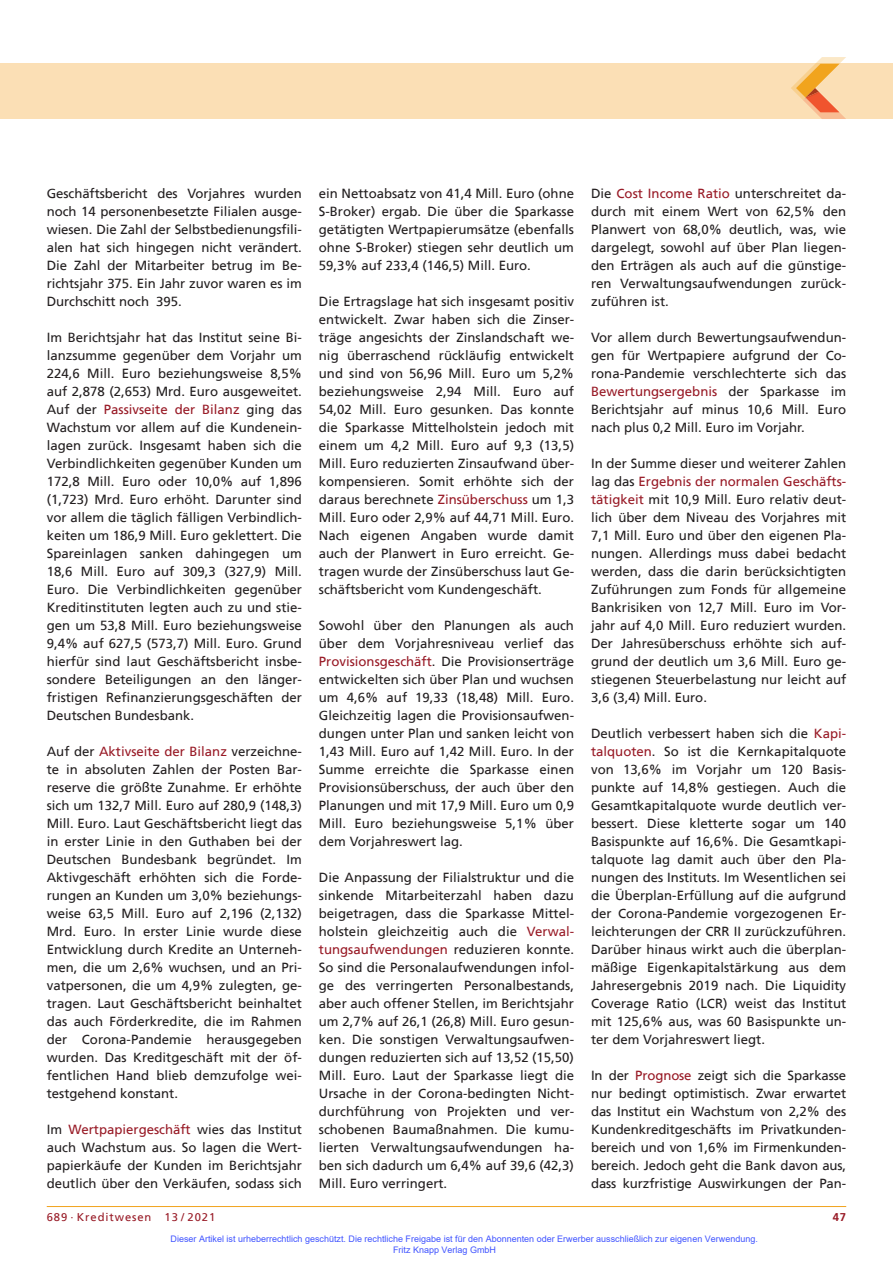
<style>
.page{position:relative;width:893px;height:1263px;background:#fff}
.page>*{position:absolute;margin:0;border:0;box-sizing:border-box;transform-origin:0 0}
.t1{font:13.2px/18px "Frutiger";color:#231f20;text-align:justify}
.t2{font:11.25px "Frutiger";letter-spacing:.08em;color:#981a26}
.t3{font:700 11.25px "Frutiger";color:#981a26}
.t4{font:9px/10.8px "Arial";color:#4054ff}
.s1{color:#981a26}
</style>
<div class="page">
<hr style="left:47px;top:1206px;width:799px;height:1px;background:#f1a31e">
<div style="left:0;top:64px;width:893px;height:55px;background:#fbdfb5"></div>
<svg style="left:791px;top:57px;width:55px;height:62px"></svg>
<p class="t1" style="left:47px;top:185px;width:257px">Geschäftsbericht des Vorjahres wurden noch 14 personenbesetzte Filialen ausge&shy;wiesen. Die Zahl der Selbstbedienungsfili&shy;alen hat sich hingegen nicht verändert.<br>Die Zahl der Mitarbeiter betrug im Be&shy;richtsjahr 375. Ein Jahr zuvor waren es im Durchschitt noch 395.</p>
<p class="t1" style="left:47px;top:329px;width:257px">Im Berichtsjahr hat das Institut seine Bi&shy;lanzsumme gegenüber dem Vorjahr um 224,6 Mill. Euro beziehungsweise 8,5% auf 2,878 (2,653) Mrd. Euro ausgeweitet.<br>Auf der <span class="s1">Passivseite der Bilanz</span> ging das Wachstum vor allem auf die Kundenein&shy;lagen zurück. Insgesamt haben sich die Verbindlichkeiten gegenüber Kunden um 172,8 Mill. Euro oder 10,0% auf 1,896 (1,723) Mrd. Euro erhöht. Darunter sind vor allem die täglich fälligen Verbindlich&shy;keiten um 186,9 Mill. Euro geklettert. Die Spareinlagen sanken dahingegen um 18,6 Mill. Euro auf 309,3 (327,9) Mill.<br>Euro. Die Verbindlichkeiten gegenüber Kreditinstituten legten auch zu und stie&shy;gen um 53,8 Mill. Euro beziehungsweise 9,4% auf 627,5 (573,7) Mill. Euro. Grund hierfür sind laut Geschäftsbericht insbe&shy;sondere Beteiligungen an den länger&shy;fristigen Refinanzierungsgeschäften der Deutschen Bundesbank.</p>
<p class="t1" style="left:47px;top:743px;width:257px">Auf der <span class="s1">Aktivseite der Bilanz</span> verzeichne&shy;te in absoluten Zahlen der Posten Bar&shy;reserve die größte Zunahme. Er erhöhte sich um 132,7 Mill. Euro auf 280,9 (148,3)<br>Mill. Euro. Laut Geschäftsbericht liegt das in erster Linie in den Guthaben bei der Deutschen Bundesbank begründet. Im Aktivgeschäft erhöhten sich die Forde&shy;rungen an Kunden um 3,0% beziehungs&shy;weise 63,5 Mill. Euro auf 2,196 (2,132)<br>Mrd. Euro. In erster Linie wurde diese Entwicklung durch Kredite an Unterneh&shy;men, die um 2,6% wuchsen, und an Pri&shy;vatpersonen, die um 4,9% zulegten, ge&shy;tragen. Laut Geschäftsbericht beinhaltet das auch Förderkredite, die im Rahmen der Corona-Pandemie herausgegeben wurden. Das Kreditgeschäft mit der öf&shy;fentlichen Hand blieb demzufolge wei&shy;testgehend konstant.</p>
<p class="t1" style="left:47px;top:1121px;width:257px">Im <span class="s1">Wertpapiergeschäft</span> wies das Institut auch Wachstum aus. So lagen die Wert&shy;papierkäufe der Kunden im Berichtsjahr deutlich über den Verkäufen, sodass sich</p>
<p class="t1" style="left:319px;top:185px;width:257px">ein Nettoabsatz von 41,4 Mill. Euro (ohne S-Broker) ergab. Die über die Sparkasse getätigten Wertpapierumsätze (ebenfalls ohne S-Broker) stiegen sehr deutlich um 59,3% auf 233,4 (146,5) Mill. Euro.</p>
<p class="t1" style="left:319px;top:293px;width:257px">Die Ertragslage hat sich insgesamt positiv entwickelt. Zwar haben sich die Zinser&shy;träge angesichts der Zinslandschaft we&shy;nig überraschend rückläufig entwickelt und sind von 56,96 Mill. Euro um 5,2% beziehungsweise 2,94 Mill. Euro auf 54,02 Mill. Euro gesunken. Das konnte die Sparkasse Mittelholstein jedoch mit einem um 4,2 Mill. Euro auf 9,3 (13,5)<br>Mill. Euro reduzierten Zinsaufwand über&shy;kompensieren. Somit erhöhte sich der daraus berechnete <span class="s1">Zinsüberschuss</span> um 1,3<br>Mill. Euro oder 2,9% auf 44,71 Mill. Euro.<br>Nach eigenen Angaben wurde damit auch der Planwert in Euro erreicht. Ge&shy;tragen wurde der Zinsüberschuss laut Ge&shy;schäftsbericht vom Kundengeschäft.</p>
<p class="t1" style="left:319px;top:617px;width:257px">Sowohl über den Planungen als auch über dem Vorjahresniveau verlief das <span class="s1">Provisionsgeschäft</span>. Die Provisionserträge entwickelten sich über Plan und wuchsen um 4,6% auf 19,33 (18,48) Mill. Euro.<br>Gleichzeitig lagen die Provisionsaufwen&shy;dungen unter Plan und sanken leicht von 1,43 Mill. Euro auf 1,42 Mill. Euro. In der Summe erreichte die Sparkasse einen Provisionsüberschuss, der auch über den Planungen und mit 17,9 Mill. Euro um 0,9<br>Mill. Euro beziehungsweise 5,1% über dem Vorjahreswert lag.</p>
<p class="t1" style="left:319px;top:869px;width:257px">Die Anpassung der Filialstruktur und die sinkende Mitarbeiterzahl haben dazu beigetragen, dass die Sparkasse Mittel&shy;holstein gleichzeitig auch die <span class="s1">Verwal&shy;tungsaufwendungen</span> reduzieren konnte.<br>So sind die Personalaufwendungen infol&shy;ge des verringerten Personalbestands, aber auch offener Stellen, im Berichtsjahr um 2,7% auf 26,1 (26,8) Mill. Euro gesun&shy;ken. Die sonstigen Verwaltungsaufwen&shy;dungen reduzierten sich auf 13,52 (15,50)<br>Mill. Euro. Laut der Sparkasse liegt die Ursache in der Corona-bedingten Nicht&shy;durchführung von Projekten und ver&shy;schobenen Baumaßnahmen. Die kumu&shy;lierten Verwaltungsaufwendungen ha&shy;ben sich dadurch um 6,4% auf 39,6 (42,3)<br>Mill. Euro verringert.</p>
<p class="t1" style="left:591px;top:185px;width:257px">Die <span class="s1">Cost Income Ratio</span> unterschreitet da&shy;durch mit einem Wert von 62,5% den Planwert von 68,0% deutlich, was, wie dargelegt, sowohl auf über Plan liegen&shy;den Erträgen als auch auf die günstige&shy;ren Verwaltungsaufwendungen zurück&shy;zuführen ist.</p>
<p class="t1" style="left:591px;top:329px;width:257px">Vor allem durch Bewertungsaufwendun&shy;gen für Wertpapiere aufgrund der Co&shy;rona-Pandemie verschlechterte sich das <span class="s1">Bewertungsergebnis</span> der Sparkasse im Berichtsjahr auf minus 10,6 Mill. Euro nach plus 0,2 Mill. Euro im Vorjahr.</p>
<p class="t1" style="left:591px;top:455px;width:257px">In der Summe dieser und weiterer Zahlen lag das <span class="s1">Ergebnis der normalen Geschäfts&shy;tätigkeit</span> mit 10,9 Mill. Euro relativ deut&shy;lich über dem Niveau des Vorjahres mit 7,1 Mill. Euro und über den eigenen Pla&shy;nungen. Allerdings muss dabei bedacht werden, dass die darin berücksichtigten Zuführungen zum Fonds für allgemeine Bankrisiken von 12,7 Mill. Euro im Vor&shy;jahr auf 4,0 Mill. Euro reduziert wurden.<br>Der Jahresüberschuss erhöhte sich auf&shy;grund der deutlich um 3,6 Mill. Euro ge&shy;stiegenen Steuerbelastung nur leicht auf 3,6 (3,4) Mill. Euro.</p>
<p class="t1" style="left:591px;top:725px;width:257px">Deutlich verbessert haben sich die <span class="s1">Kapi&shy;talquoten</span>. So ist die Kernkapitalquote von 13,6% im Vorjahr um 120 Basis&shy;punkte auf 14,8% gestiegen. Auch die Gesamtkapitalquote wurde deutlich ver&shy;bessert. Diese kletterte sogar um 140<br>Basispunkte auf 16,6%. Die Gesamtkapi&shy;talquote lag damit auch über den Pla&shy;nungen des Instituts. Im Wesentlichen sei die Überplan-Erfüllung auf die aufgrund der Corona-Pandemie vorgezogenen Er&shy;leichterungen der CRR II zurückzuführen.<br>Darüber hinaus wirkt auch die überplan&shy;mäßige Eigenkapitalstärkung aus dem Jahresergebnis 2019 nach. Die Liquidity Coverage Ratio (LCR) weist das Institut mit 125,6% aus, was 60 Basispunkte un&shy;ter dem Vorjahreswert liegt.</p>
<p class="t1" style="left:591px;top:1067px;width:257px">In der <span class="s1">Prognose</span> zeigt sich die Sparkasse nur bedingt optimistisch. Zwar erwartet das Institut ein Wachstum von 2,2% des Kundenkreditgeschäfts im Privatkunden&shy;bereich und von 1,6% im Firmenkunden&shy;bereich. Jedoch geht die Bank davon aus, dass kurzfristige Auswirkungen der Pan-</p>
<p class="t2" style="left:47px;top:1211px;width:170px">689 · Kreditwesen 13 / 2021</p>
<p class="t3" style="left:833px;top:1211px;width:15px">47</p>
<p class="t4" style="left:393px;top:1233px;width:366px;text-indent:-223px">Dieser Artikel ist urheberrechtlich geschützt. Die rechtliche Freigabe ist für den Abonnenten oder Erwerber ausschließlich zur eigenen Verwendung.<br>Fritz Knapp Verlag GmbH</p>
</div>
